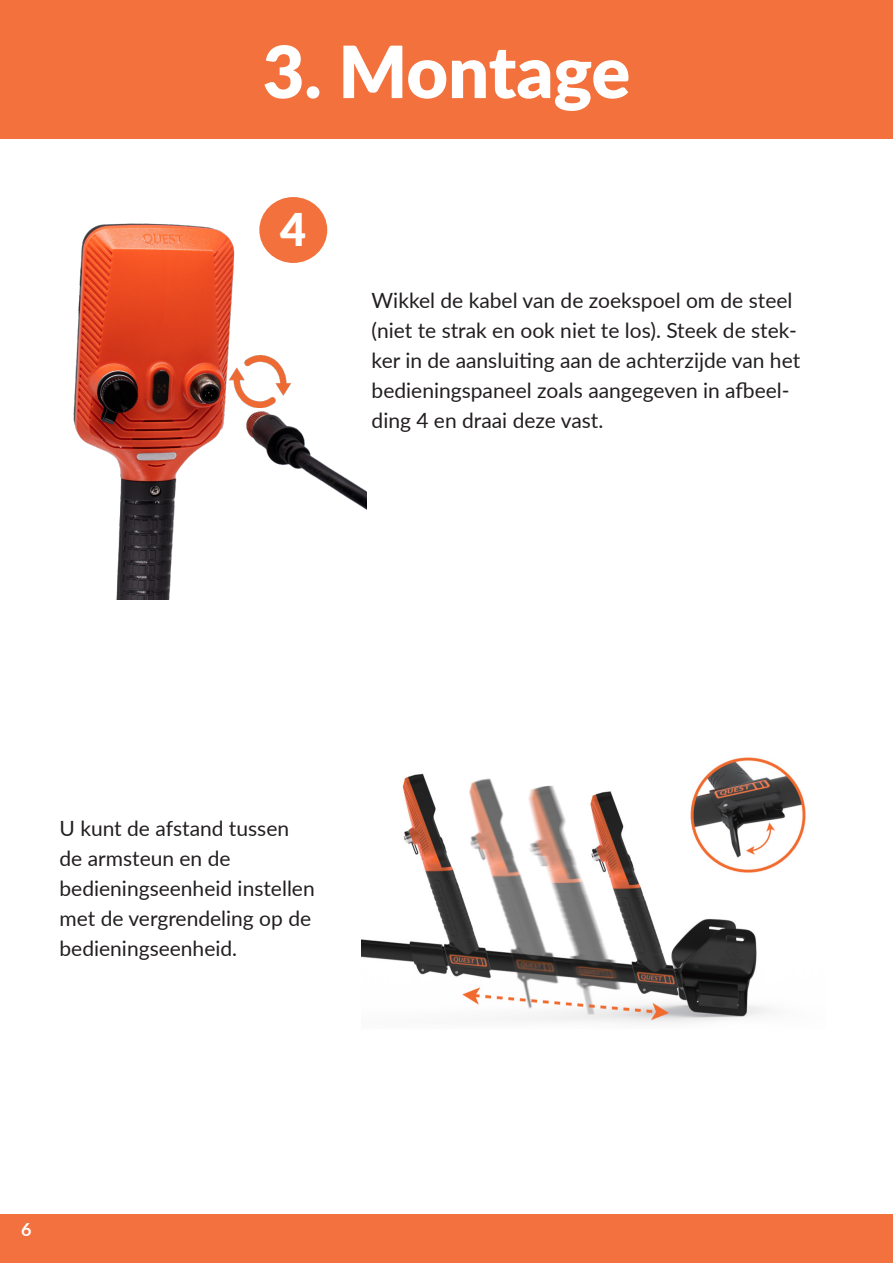
<style>
.page{position:relative;width:893px;height:1263px;background:#fff}
.page>*{position:absolute;margin:0;border:0;box-sizing:border-box;transform-origin:0 0}
.t1{font:900 72px "Lato";letter-spacing:-.005em;color:#fff}
.t2{font:900 45px "Lato";color:#fff}
.t3{font:21px/30px "Lato";color:#231f20}
.t4{font:700 18px "Lato";color:#fff}
</style>
<div class="page">
<div style="left:1px;top:1215px;width:892px;height:48px;background:#f3713e"></div>
<img style="left:361px;top:757px;width:445px;height:266px">
<img style="left:73px;top:197px;width:294px;height:403px">
<div style="left:259px;top:197px;width:68px;height:66px;background:#f3713c;border-radius:50%"></div>
<img style="left:229px;top:355px;width:62px;height:52px">
<div style="left:0;top:0;width:893px;height:138px;background:#f3713c"></div>
<p class="t1" style="left:263px;top:18px;width:369px">3. Montage</p>
<p class="t2" style="left:280px;top:196px;width:28px">4</p>
<p class="t3" style="left:372px;top:285px;width:430px">Wikkel de kabel van de zoekspoel om de steel (niet te strak en ook niet te los). Steek de stek&shy;ker in de aansluiting aan de achterzijde van het bedieningspaneel zoals aangegeven in afbeel&shy;ding 4 en draai deze vast.</p>
<p class="t3" style="left:60px;top:813px;width:257px">U kunt de afstand tussen de armsteun en de bedieningseenheid instellen met de vergrendeling op de bedieningseenheid.</p>
<p class="t4" style="left:21px;top:1216px;width:12px">6</p>
</div>
